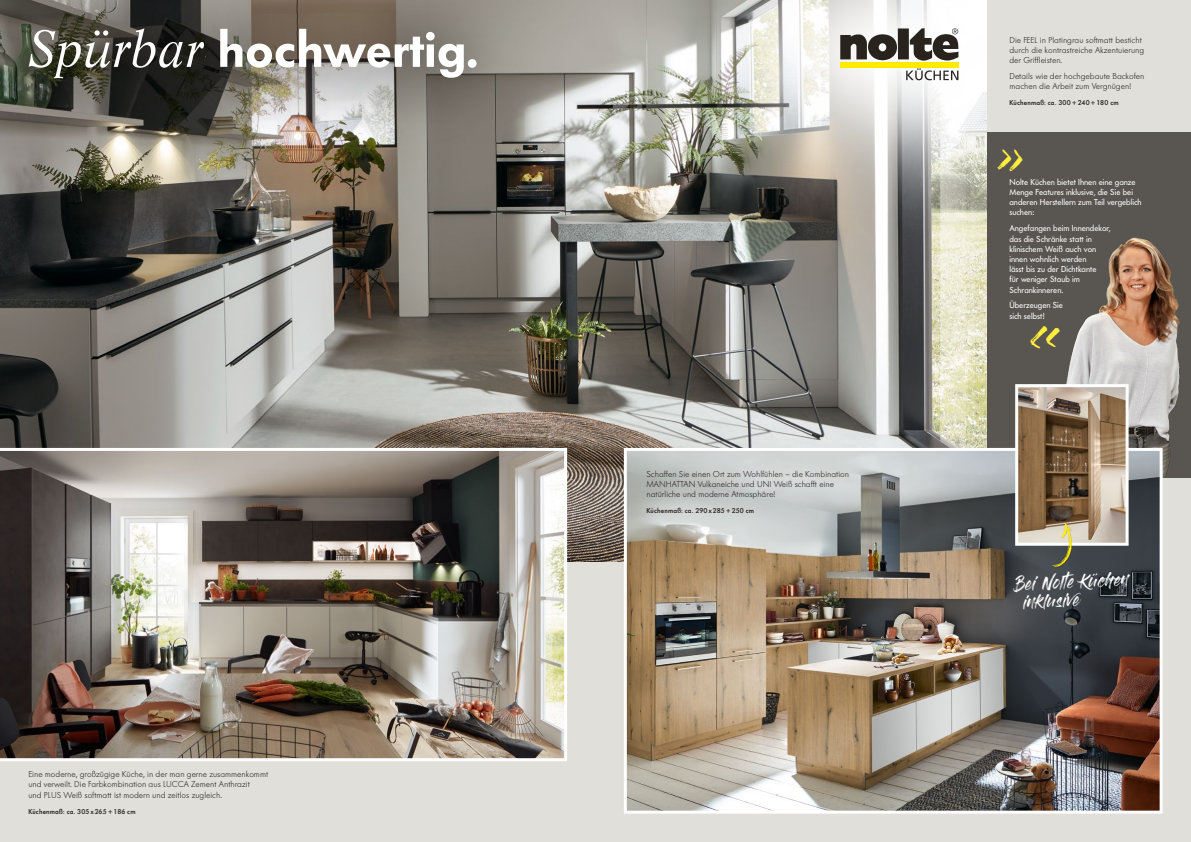
<style>
.page{position:relative;width:1191px;height:842px;background:#e0dfd9}
.page>*{position:absolute;margin:0;border:0;box-sizing:border-box;transform-origin:0 0}
.t1{font:600 51px "Futura BQ";color:#fff}
.t2{font:42px "Gloss And Bloom";color:#ffee3c}
.t3{font:14px/18px "Gloss And Bloom";color:#fff}
.t4{font:300 8.5px/10.2px "Futura BQ";color:#29231e}
.t5{font:8.5px/10.2px "Futura BQ";color:#fff}
.t6{font:500 7px "Futura BQ";letter-spacing:.02em;color:#29231e}
.s1{font-family:"Life LT Std";font-weight:400;font-style:italic}
.s2{font-family:"Gloss And Bloom Alternates"}
</style>
<div class="page">
<div style="left:986px;top:132px;width:205px;height:346px;background:#595652"></div>
<img style="left:0;top:0;width:986px;height:561px">
<svg style="left:0;top:0;width:541px;height:145px;background:#726e66"></svg>
<img style="left:0;top:448px;width:567px;height:313px">
<svg style="left:687px;top:0;width:299px;height:234px;background:#bebdb7"></svg>
<svg style="left:906px;top:68px;width:52px;height:12px"></svg>
<div style="left:840px;top:62px;width:118px;height:6px;background:#ffeb00"></div>
<div style="left:898px;top:28px;width:11px;height:31px;background:#29231e"></div>
<svg style="left:909px;top:28px;width:49px;height:33px;background:#817e7b"></svg>
<svg style="left:840px;top:34px;width:57px;height:27px;background:#635f5b"></svg>
<img style="left:1066px;top:237px;width:114px;height:241px">
<img style="left:628px;top:452px;width:530px;height:358px">
<div style="left:624px;top:448px;width:538px;height:366px;border:3px solid #fff"></div>
<img style="left:1019px;top:388px;width:105px;height:154px">
<div style="left:1015px;top:384px;width:113px;height:162px;border:3px solid #fff"></div>
<svg style="left:1051px;top:522px;width:20px;height:45px"></svg>
<h1 class="t1" style="left:28px;top:16px;width:452px"><span class="s1">Spürbar</span> hochwertig.</h1>
<p class="t4" style="left:28px;top:769px;width:241px">Eine moderne, großzügige Küche, in der man gerne zusammenkommt und verweilt. Die Farbkombination aus LUCCA Zement Anthrazit<br>und PLUS Weiß softmatt ist modern und zeitlos zugleich.</p>
<p class="t6" style="left:28px;top:807px;width:109px">Küchenmaß: ca. 305x265+186 cm</p>
<p class="t4" style="left:646px;top:469px;width:204px">Schaffen Sie einen Ort zum Wohlfühlen – die Kombination<br>MANHATTAN Vulkaneiche und UNI Weiß schafft eine natürliche und moderne Atmosphäre!</p>
<p class="t6" style="left:646px;top:506px;width:109px">Küchenmaß: ca. 290x285+250 cm</p>
<p class="t4" style="left:1009px;top:34px;width:136px">Die FEEL in Platingrau softmatt besticht durch die kontrastreiche Akzentuierung der Griffleisten.</p>
<p class="t4" style="left:1009px;top:71px;width:136px">Details wie der hochgebaute Backofen machen die Arbeit zum Vergnügen!</p>
<p class="t6" style="left:1009px;top:98px;width:111px">Küchenmaß: ca. 300+240+180 cm</p>
<h2 class="t2" style="left:995px;top:136px;width:27px">»</h2>
<p class="t5" style="left:1009px;top:177px;width:134px">Nolte Küchen bietet Ihnen eine ganze<br>Menge Features inklusive, die Sie bei anderen Herstellern zum Teil vergeblich suchen:</p>
<p class="t5" style="left:1009px;top:223px;width:102px">Angefangen beim Innendekor, das die Schränke statt in klinischem Weiß auch von innen wohnlich werden<br>lässt bis zu der Dichtkante<br>für weniger Staub im<br>Schrankinneren.</p>
<p class="t5" style="left:1009px;top:300px;width:55px">Überzeugen Sie sich selbst!</p>
<h2 class="t2" style="left:1032px;top:314px;width:31px">«</h2>
<h3 class="t3" style="left:1021px;top:577px;width:108px;text-indent:-6px;rotate:-3deg">Bei <span class="s2">Nolte</span> Küchen inklusive</h3>
</div>
